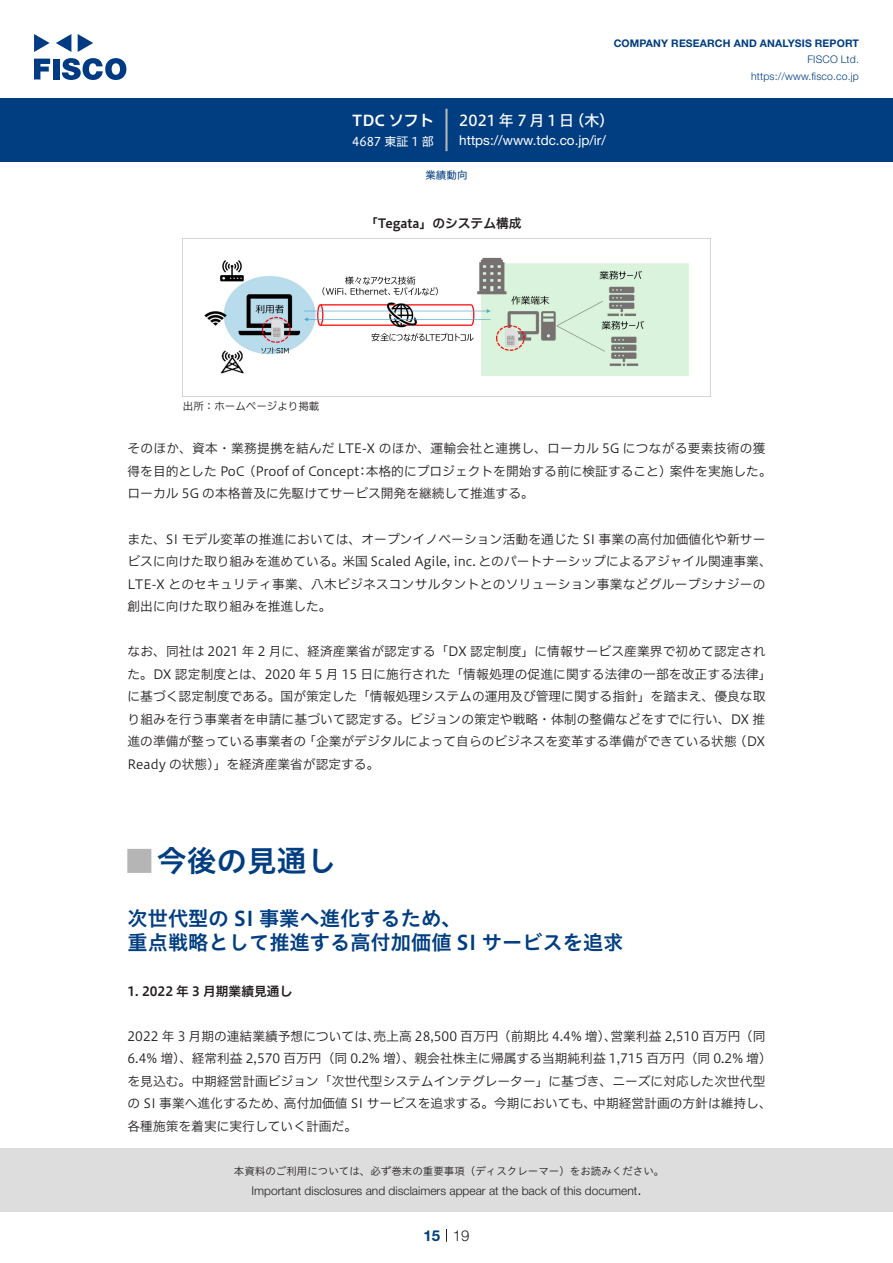
<style>
.page{position:relative;width:893px;height:1263px;background:#fff}
.page>*{position:absolute;margin:0;border:0;box-sizing:border-box;transform-origin:0 0}
.t1{font:30px "Hiragino UD Sans Std N W6";color:#003d81}
.t2{font:700 24px "Koz Go Pro";color:#b5b5b6}
.t3{font:20.25px/24px "Hiragino UD Sans Std W6";color:#003d81}
.t4{font:15px "Hiragino UD Sans F Std N W5";letter-spacing:.185em;color:#fff}
.t5{font:15px "Hiragino UD Sans F Std N W6";color:#fff}
.t6{font:300 15px "Helvetica Neue LT Std";color:#231f20}
.t7{font:700 15px "Helvetica Neue LT Std";color:#003d81}
.t8{font:13.5px "Helvetica Neue LT Std";color:#fff}
.t9{font:12.75px/22.5px "Hiragino UD Sans F Std N W3";color:#231f20}
.t10{font:12.75px/22.5px "Hiragino UD Sans F Std N W3";letter-spacing:.02em;color:#231f20}
.t11{font:12.75px "Hiragino UD Sans F Std N W6";color:#231f20}
.t12{font:300 12px "Helvetica Neue LT Std";color:#231f20}
.t13{font:12px "Hiragino UD Sans F Std N W4";color:#fff}
.t14{font:10.5px "Hiragino UD Sans Std W3";color:#231f20}
.t15{font:700 10.5px "Helvetica Neue LT Std";letter-spacing:.015em;color:#003d81}
.t16{font:300 10.5px/16.5px "Helvetica Neue LT Std";letter-spacing:.015em;color:#003d81;text-align:right}
.t17{font:10.5px "Hiragino UD Sans F Std N W3";color:#231f20}
.t18{font:10.5px "Hiragino UD Sans F Std N W4";color:#003d81}
</style>
<div class="page">
<div style="left:0;top:1148px;width:893px;height:64px;background:#ddd"></div>
<svg style="left:34px;top:59px;width:16px;height:20px"></svg>
<div style="left:53px;top:59px;width:6px;height:20px;background:#003a83"></div>
<svg style="left:62px;top:58px;width:64px;height:22px"></svg>
<svg style="left:34px;top:34px;width:16px;height:18px"></svg>
<svg style="left:78px;top:34px;width:15px;height:18px"></svg>
<svg style="left:56px;top:34px;width:15px;height:18px"></svg>
<div style="left:0;top:98px;width:893px;height:64px;background:#003d81"></div>
<hr style="left:445px;top:109px;width:3px;height:42px;background:#b5b5b6">
<svg style="left:446px;top:1229px;width:1px;height:13px"></svg>
<img style="left:183px;top:238px;width:527px;height:159px">
<p class="t5" style="left:352px;top:109px;width:83px">TDC ソフト</p>
<p class="t13" style="left:352px;top:132px;width:83px">4687 東証 1 部</p>
<p class="t15" style="left:614px;top:37px;width:247px">COMPANY RESEARCH AND ANALYSIS REPORT</p>
<p class="t16" style="left:751px;top:51px;width:109px">FISCO Ltd. https://www.fisco.co j p.</p>
<p class="t4" style="left:459px;top:109px;width:117px">2021年7月1日</p>
<p class="t4" style="left:569px;top:109px;width:46px">（木(</p>
<p class="t8" style="left:459px;top:132px;width:148px">https: / / w w w . t d c . c o j p. /i r/</p>
<p class="t18" style="left:425px;top:167px;width:43px">業績動向</p>
<p class="t11" style="left:365px;top:214px;width:158px">「Tegata」のシステム構成</p>
<p class="t17" style="left:183px;top:398px;width:138px">出所：ホームページより掲載</p>
<p class="t10" style="left:670px;top:437px;width:104px;text-indent:-542px">そのほか、資本・業務提携を結んだ LTE X- のほか、運輸会社と連携し、ローカル 5G につながる要素技術の獲案件を実施した。</p>
<p class="t9" style="left:366px;top:459px;width:308px">本格的にプロジェクトを開始する前に検証すること）</p>
<p class="t9" style="left:243px;top:459px;width:118px">（Proof of Concept</p>
<p class="t9" style="left:128px;top:459px;width:408px">得を目的とした PoC<br>ローカル 5G の本格普及に先駆けてサービス開発を継続して推進する。</p>
<p class="t9" style="left:342px;top:527px;width:431px;text-indent:-215px">また、SI モデル変革の推進においては、オープンイノベーション活動を通じた SI 事業の高付加価値化や新サー米国 Scaled Agile, inc. とのパートナーシップによるアジャイル関連事業、</p>
<p class="t9" style="left:356px;top:459px;width:14px">：</p>
<p class="t10" style="left:128px;top:549px;width:639px">ビスに向けた取り組みを進めている。<br>LTE X- とのセキュリティ事業、八木ビジネスコンサルタントとのソリューション事業などグループシナジーの創出に向けた取り組みを推進した。</p>
<p class="t9" style="left:128px;top:639px;width:639px">なお、同社は 2021 年 2 月に、経済産業省が認定する「DX 認定制度」に情報サービス産業界で初めて認定され</p>
<p class="t9" style="left:128px;top:662px;width:646px">た。DX 認定制度とは、2020 年 5 月 15 日に施行された「情報処理の促進に関する法律の一部を改正する法律「</p>
<p class="t9" style="left:128px;top:684px;width:639px">に基づく認定制度である。国が策定した「情報処理システムの運用及び管理に関する指針」を踏まえ、優良な取</p>
<p class="t9" style="left:128px;top:707px;width:639px">り組みを行う事業者を申請に基づいて認定する。ビジョンの策定や戦略・体制の整備などをすでに行い、DX 推</p>
<p class="t9" style="left:734px;top:729px;width:33px">（DX</p>
<p class="t9" style="left:303px;top:729px;width:435px">「企業がデジタルによって自らのビジネスを変革する準備ができている状態</p>
<p class="t9" style="left:128px;top:729px;width:253px">進の準備が整っている事業者の<br>Ready の状態）」を経済産業省が認定する。</p>
<h1 class="t1" style="left:157px;top:838px;width:181px">今後の見通し</h1>
<h2 class="t2" style="left:128px;top:845px;width:25px">█</h2>
<h3 class="t3" style="left:128px;top:905px;width:497px">次世代型の SI 事業へ進化するため、<br>重点戦略として推進する高付加価値 SI サービスを追求</h3>
<p class="t11" style="left:128px;top:981px;width:166px">1. 2022 年 3 月期業績見通し</p>
<p class="t9" style="left:610px;top:1024px;width:156px">営業利益 2,510 百万円（同</p>
<p class="t9" style="left:374px;top:1024px;width:245px">売上高 28,500 百万円（前期比 4.4% 増）、</p>
<p class="t9" style="left:128px;top:1024px;width:254px">2022 年 3 月期の連結業績予想については、</p>
<p class="t9" style="left:128px;top:1046px;width:646px">6.4% 増）、経常利益 2,570 百万円（同 0.2% 増）、親会社株主に帰属する当期純利益 1,715 百万円（同 0.2% 増(</p>
<p class="t9" style="left:128px;top:1069px;width:639px">を見込む。中期経営計画ビジョン「次世代型システムインテグレーター」に基づき、ニーズに対応した次世代型</p>
<p class="t9" style="left:593px;top:1091px;width:180px">中期経営計画の方針は維持し、</p>
<p class="t9" style="left:284px;top:1091px;width:314px">高付加価値 SI サービスを追求する。今期においても、</p>
<p class="t9" style="left:128px;top:1091px;width:231px">の SI 事業へ進化するため、<br>各種施策を着実に実行していく計画だ。</p>
<p class="t14" style="left:234px;top:1163px;width:432px">本資料のご利用については、必ず巻末の重要事項（ディスクレーマー）をお読みください。</p>
<p class="t6" style="left:637px;top:1180px;width:6px">.</p>
<p class="t12" style="left:251px;top:1183px;width:387px">Important disclosures and disclaimers appear at the back of this document</p>
<p class="t7" style="left:423px;top:1226px;width:18px">15</p>
<p class="t6" style="left:453px;top:1226px;width:18px">19</p>
</div>
